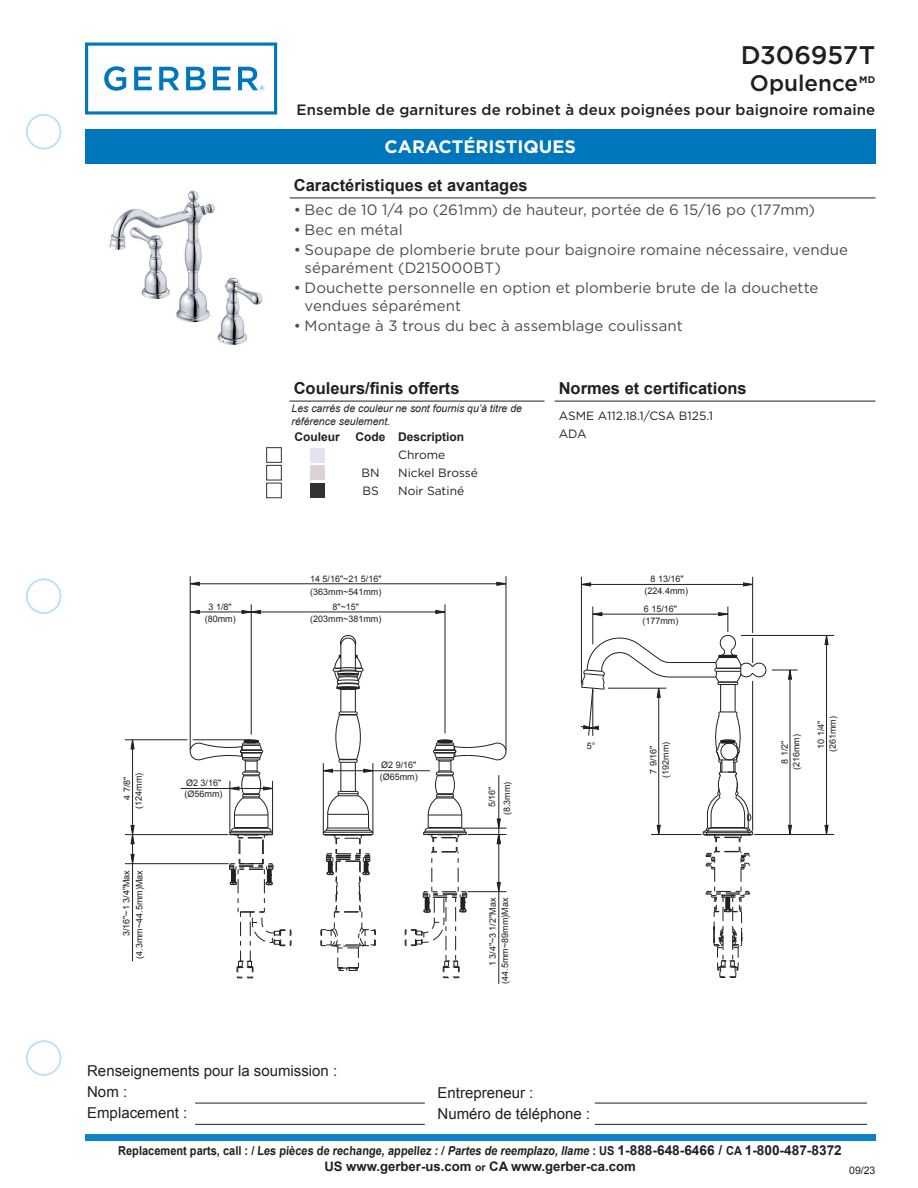
<style>
.page{position:relative;width:918px;height:1188px;background:#fff}
.page>*{position:absolute;margin:0;border:0;box-sizing:border-box;transform-origin:0 0}
.t1{font:500 25.5px "Gotham";letter-spacing:-.005em;color:#231f20}
.t2{font:500 22.5px "Gotham";color:#231f20}
.t3{font:700 18px "Gotham";color:#fff}
.t4{font:700 16.5px "Arial";color:#231f20}
.t5{font:15px/18px "Gotham";letter-spacing:.01em;color:#4b4c4d}
.t6{font:15px/21.3px "Arial";color:#231f20}
.t7{font:500 15px "Gotham";letter-spacing:.01em;color:#231f20}
.t8{font:700 13.2px "Arial";color:#231f20}
.t9{font:700 12.3px "Arial";color:#231f20;scale:.89 1}
.t10{font:12px "Gotham";color:#231f20}
.t11{font:700 12px "Arial";color:#231f20}
.t12{font:italic 10.5px/12.6px "Arial";color:#231f20}
.t13{font:10.5px "Arial";color:#231f20}
.t14{font:700 9.6px "Gotham";color:#231f20}
.t15{font:9px/11.7px "Arial";color:#231f20;text-align:center}
.s1{font-style:italic}
.s2{font-size:13.65px}
.s3{font-size:10.5px}
</style>
<div class="page">
<div style="left:26px;top:114px;width:35px;height:35px;border:2px solid #b9e1f7;border-radius:50%"></div>
<div style="left:26px;top:1040px;width:35px;height:36px;border:2px solid #b9e1f7;border-radius:50%"></div>
<div style="left:26px;top:579px;width:35px;height:35px;border:2px solid #b9e1f7;border-radius:50%"></div>
<div style="left:85px;top:1135px;width:790px;height:6px;background:#0c83c4"></div>
<svg style="left:85px;top:43px;width:192px;height:72px"></svg>
<div style="left:85px;top:130px;width:790px;height:34px;background:#0077bd"></div>
<hr style="left:195px;top:1103px;width:230px;height:1px;background:#231f20">
<hr style="left:595px;top:1103px;width:272px;height:1px;background:#231f20">
<hr style="left:195px;top:1124px;width:230px;height:1px;background:#231f20">
<hr style="left:595px;top:1124px;width:272px;height:1px;background:#231f20">
<hr style="left:290px;top:198px;width:585px;height:1px;background:#231f20">
<hr style="left:289px;top:401px;width:56px;height:1px;background:#231f20">
<hr style="left:345px;top:401px;width:51px;height:1px;background:#231f20">
<hr style="left:396px;top:401px;width:149px;height:1px;background:#231f20">
<hr style="left:554px;top:401px;width:321px;height:1px;background:#231f20">
<div style="left:266px;top:447px;width:16px;height:16px;border:1px solid #333237"></div>
<div style="left:310px;top:448px;width:15px;height:14px;background:#e1e4f0"></div>
<div style="left:266px;top:465px;width:16px;height:15px;border:1px solid #333237"></div>
<div style="left:310px;top:465px;width:15px;height:15px;background:#dad3d1"></div>
<div style="left:266px;top:483px;width:16px;height:15px;border:1px solid #333237"></div>
<div style="left:310px;top:483px;width:15px;height:15px;background:#333237"></div>
<svg style="left:435px;top:610px;width:10px;height:4px"></svg>
<svg style="left:130px;top:739px;width:5px;height:10px"></svg>
<svg style="left:824px;top:825px;width:5px;height:9px"></svg>
<svg style="left:824px;top:636px;width:5px;height:9px"></svg>
<svg style="left:657px;top:825px;width:4px;height:9px"></svg>
<svg style="left:592px;top:612px;width:10px;height:4px"></svg>
<svg style="left:788px;top:825px;width:4px;height:9px"></svg>
<svg style="left:496px;top:582px;width:10px;height:4px"></svg>
<svg style="left:191px;top:582px;width:9px;height:4px"></svg>
<svg style="left:191px;top:610px;width:9px;height:4px"></svg>
<svg style="left:242px;top:610px;width:19px;height:4px"></svg>
<svg style="left:130px;top:825px;width:5px;height:19px"></svg>
<svg style="left:130px;top:854px;width:5px;height:9px"></svg>
<svg style="left:743px;top:582px;width:9px;height:5px"></svg>
<svg style="left:582px;top:582px;width:9px;height:5px"></svg>
<hr style="left:132px;top:740px;width:1px;height:221px;background:#231f20">
<hr style="left:190px;top:576px;width:1px;height:174px;background:#231f20">
<hr style="left:251px;top:604px;width:1px;height:131px;background:#231f20">
<hr style="left:445px;top:604px;width:1px;height:129px;background:#231f20">
<hr style="left:499px;top:775px;width:1px;height:209px;background:#231f20">
<hr style="left:506px;top:576px;width:1px;height:174px;background:#231f20">
<hr style="left:125px;top:863px;width:104px;height:1px;background:#231f20">
<hr style="left:125px;top:834px;width:103px;height:1px;background:#231f20">
<hr style="left:780px;top:834px;width:54px;height:1px;background:#231f20">
<hr style="left:181px;top:788px;width:92px;height:1px;background:#231f20">
<hr style="left:323px;top:771px;width:107px;height:1px;background:#231f20">
<hr style="left:125px;top:740px;width:62px;height:1px;background:#231f20">
<hr style="left:741px;top:635px;width:93px;height:1px;background:#231f20">
<hr style="left:190px;top:612px;width:255px;height:1px;background:#231f20">
<hr style="left:826px;top:635px;width:1px;height:200px;background:#231f20">
<hr style="left:190px;top:584px;width:316px;height:1px;background:#231f20">
<hr style="left:581px;top:577px;width:1px;height:108px;background:#231f20">
<hr style="left:593px;top:607px;width:1px;height:37px;background:#231f20">
<hr style="left:658px;top:688px;width:1px;height:147px;background:#231f20">
<hr style="left:752px;top:577px;width:1px;height:56px;background:#231f20">
<hr style="left:651px;top:834px;width:50px;height:1px;background:#231f20">
<hr style="left:754px;top:834px;width:44px;height:1px;background:#231f20">
<hr style="left:790px;top:670px;width:1px;height:165px;background:#231f20">
<svg style="left:772px;top:669px;width:26px;height:11px"></svg>
<hr style="left:593px;top:614px;width:135px;height:1px;background:#231f20">
<hr style="left:581px;top:584px;width:172px;height:1px;background:#231f20">
<hr style="left:670px;top:677px;width:46px;height:1px;background:#231f20">
<hr style="left:670px;top:662px;width:46px;height:1px;background:#231f20">
<svg style="left:320px;top:635px;width:56px;height:336px"></svg>
<svg style="left:190px;top:740px;width:102px;height:239px"></svg>
<svg style="left:702px;top:607px;width:64px;height:371px"></svg>
<svg style="left:405px;top:740px;width:102px;height:238px"></svg>
<svg style="left:580px;top:636px;width:90px;height:100px"></svg>
<img style="left:109px;top:190px;width:154px;height:155px">
<h1 class="t1" style="left:741px;top:38px;width:136px">D306957T</h1>
<h2 class="t2" style="left:750px;top:69px;width:110px">Opulence</h2>
<p class="t14" style="left:859px;top:73px;width:18px">MD</p>
<p class="t7" style="left:296px;top:100px;width:580px">Ensemble de garnitures de robinet à deux poignées pour baignoire romaine</p>
<p class="t3" style="left:385px;top:135px;width:193px">CARACTÉRISTIQUES</p>
<p class="t4" style="left:294px;top:174px;width:235px">Caractéristiques et avantages</p>
<p class="t5" style="left:294px;top:200px;width:522px">• Bec de 10 1/4 po (261mm) de hauteur, portée de 6 15/16 po (177mm)</p>
<p class="t5" style="left:294px;top:220px;width:110px">• Bec en métal</p>
<p class="t5" style="left:305px;top:241px;width:545px;text-indent:-11px">• Soupape de plomberie brute pour baignoire romaine nécessaire, vendue séparément (D215000BT)</p>
<p class="t5" style="left:305px;top:279px;width:515px;text-indent:-11px">• Douchette personnelle en option et plomberie brute de la douchette vendues séparément</p>
<p class="t5" style="left:294px;top:317px;width:390px">• Montage à 3 trous du bec à assemblage coulissant</p>
<p class="t4" style="left:294px;top:377px;width:167px">Couleurs/finis offerts</p>
<p class="t4" style="left:559px;top:377px;width:189px">Normes et certifications</p>
<p class="t12" style="left:292px;top:402px;width:232px">Les carrés de couleur ne sont fournis qu’à titre de référence seulement.</p>
<p class="t10" style="left:559px;top:408px;width:156px">ASME A112.18.1/CSA B125.1</p>
<p class="t11" style="left:295px;top:428px;width:47px">Couleur</p>
<p class="t11" style="left:356px;top:428px;width:110px">Code Description</p>
<p class="t10" style="left:559px;top:426px;width:29px">ADA</p>
<p class="t10" style="left:398px;top:447px;width:49px">Chrome</p>
<p class="t10" style="left:362px;top:465px;width:20px">BN</p>
<p class="t10" style="left:398px;top:465px;width:81px">Nickel Brossé</p>
<p class="t10" style="left:362px;top:483px;width:18px">BS</p>
<p class="t10" style="left:398px;top:483px;width:67px">Noir Satiné</p>
<p class="t15" style="left:205px;top:600px;width:32px;line-height:12.5px">3 1/8" (80mm)</p>
<p class="t15" style="left:310px;top:572px;width:73px;line-height:13.8px;text-align:left">14 5/16"~21 5/16" (363mm~541mm)</p>
<p class="t15" style="left:310px;top:600px;width:73px;line-height:12.5px">8"~15" (203mm~381mm)</p>
<p class="t15" style="left:121px;top:809px;width:38px;rotate:-90deg">4 7/8" (124mm)</p>
<p class="t15" style="left:120px;top:959px;width:90px;line-height:13px;text-align:right;rotate:-90deg">3/16"~1 3/4"Max (4.3mm~44.5mm)Max</p>
<p class="t15" style="left:185px;top:778px;width:39px;line-height:11.1px;text-align:left">Ø2 3/16" (Ø56mm)</p>
<p class="t6" style="left:87px;top:1060px;width:252px">Renseignements pour la soumission :<br>Nom :</p>
<p class="t15" style="left:380px;top:760px;width:39px;text-align:left">Ø2 9/16" (Ø65mm)</p>
<p class="t15" style="left:485px;top:815px;width:35px;line-height:15px;rotate:-90deg">5/16" (8.3mm)</p>
<p class="t15" style="left:487px;top:984px;width:87px;line-height:12.5px;text-align:right;rotate:-90deg">1 3/4"~3 1/2"Max (44.5mm~89mm)Max</p>
<p class="t6" style="left:438px;top:1082px;width:97px">Entrepreneur :</p>
<p class="t15" style="left:587px;top:740px;width:10px">5°</p>
<p class="t6" style="left:87px;top:1102px;width:102px">Emplacement :</p>
<p class="t6" style="left:438px;top:1103px;width:154px">Numéro de téléphone :</p>
<p class="t15" style="left:645px;top:573px;width:45px">8 13/16" (224.4mm)</p>
<p class="t15" style="left:642px;top:603px;width:38px;text-align:left">6 15/16" (177mm)</p>
<p class="t15" style="left:647px;top:778px;width:37px;line-height:12.5px;rotate:-90deg">7 9/16" (192mm)</p>
<p class="t15" style="left:779px;top:770px;width:38px;rotate:-90deg">8 1/2" (216mm)</p>
<p class="t15" style="left:815px;top:752px;width:38px;rotate:-90deg">10 1/4" (261mm)</p>
<p class="t9" style="left:118px;top:1143px;width:815px">Replacement parts, call : / Les pièces de rechange, appellez : / <span class="s1">Partes de reemplazo, llame</span> : US <span class="s2">1-888-648-6466 /</span> CA <span class="s2">1-800-487-8372</span></p>
<p class="t8" style="left:324px;top:1158px;width:313px">US www.gerber-us.com <span class="s3">or</span> CA www.gerber-ca.com</p>
<p class="t13" style="left:849px;top:1163px;width:28px">09/23</p>
</div>
